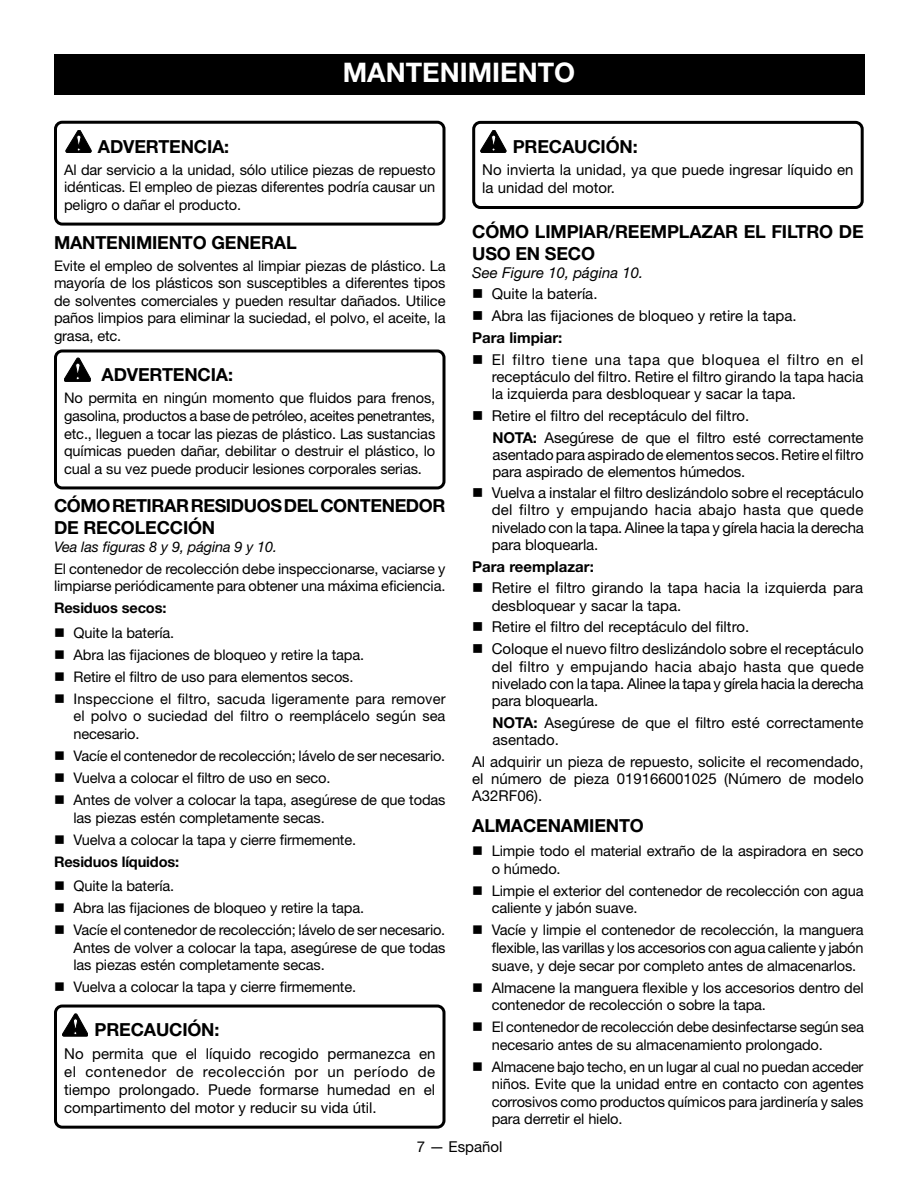
<style>
.page{position:relative;width:918px;height:1188px;background:#fff}
.page>*{position:absolute;margin:0;border:0;box-sizing:border-box;transform-origin:0 0}
.HEADING{font:700 27px "Helvetica Neue LT Std";color:#fff}
.Heading_2{font:700 18px/21.6px "Helvetica Neue LT Std";letter-spacing:-.01em;color:#000}
.Body_text{font:700 18px/21.6px "Helvetica Neue LT Std";letter-spacing:-.02em;color:#000}
.Warning{font:700 18px "Helvetica Neue LT Std";letter-spacing:-.01em;color:#000}
.Heading_1{font:700 18px "Helvetica Neue LT Std";letter-spacing:-.01em;color:#000}
.Warning_text{font:15px/17.2px "Helvetica Neue LT Std";color:#000;text-align:justify}
.Body_text-2{font:15px/17.2px "Helvetica Neue LT Std";color:#000;text-align:justify}
.Body_text-3{font:700 15px "Helvetica Neue LT Std";color:#000}
.See_figure{font:italic 15px "Helvetica Neue LT Std";color:#000}
.Warning_text-2{font:14.7px/17.5px "Helvetica Neue LT Std";letter-spacing:-.01em;color:#000;text-align:justify}
.Body_text-4{font:14.7px/17.5px "Helvetica Neue LT Std";letter-spacing:-.01em;color:#000;text-align:justify}
.Body_text-5{font:700 14.7px "Helvetica Neue LT Std";letter-spacing:-.01em;color:#000}
.See_figure-2{font:italic 14.7px "Helvetica Neue LT Std";letter-spacing:-.01em;color:#000}
.s1{font-weight:700}
</style>
<div class="page">
<div style="left:54px;top:54px;width:810px;height:40px;background:#000"></div>
<div style="left:54px;top:121px;width:392px;height:105px;border:3px solid #000;border-radius:7px"></div>
<div style="left:54px;top:350px;width:392px;height:139px;border:3px solid #000;border-radius:7px"></div>
<div style="left:54px;top:1005px;width:392px;height:124px;border:3px solid #000;border-radius:7px"></div>
<svg style="left:66px;top:130px;width:25px;height:23px"></svg>
<svg style="left:64px;top:358px;width:27px;height:23px"></svg>
<svg style="left:62px;top:1014px;width:26px;height:22px"></svg>
<div style="left:472px;top:121px;width:392px;height:88px;border:3px solid #000;border-radius:7px"></div>
<svg style="left:481px;top:130px;width:25px;height:23px"></svg>
<p class="HEADING" style="left:343px;top:56px;width:234px">MANTENIMIENTO</p>
<p class="Body_text" style="left:98px;top:135px;width:133px">ADVERTENCIA:</p>
<p class="Warning_text-2" style="left:64px;top:160px;width:373px">Al dar servicio a la unidad, sólo utilice piezas de repuesto idénticas. El empleo de piezas diferentes podría causar un peligro o dañar el producto.</p>
<p class="Heading_2" style="left:54px;top:231px;width:244px">MANTENIMIENTO GENERAL</p>
<p class="Body_text-4" style="left:54px;top:256px;width:393px">Evite el empleo de solventes al limpiar piezas de plástico. La mayoría de los plásticos son susceptibles a diferentes tipos de solventes comerciales y pueden resultar dañados. Utilice paños limpios para eliminar la suciedad, el polvo, el aceite, la grasa, etc.</p>
<p class="Warning" style="left:102px;top:364px;width:133px">ADVERTENCIA:</p>
<p class="Warning_text-2" style="left:64px;top:389px;width:373px">No permita en ningún momento que fluidos para frenos, gasolina, productos a base de petróleo, aceites penetrantes, etc., lleguen a tocar las piezas de plástico. Las sustancias químicas pueden dañar, debilitar o destruir el plástico, lo cual a su vez puede producir lesiones corporales serias.</p>
<p class="Body_text" style="left:54px;top:495px;width:393px">CÓMO RETIRAR RESIDUOS DEL CONTENEDOR<br>DE RECOLECCIÓN</p>
<p class="See_figure-2" style="left:54px;top:537px;width:225px">Vea las figuras 8 y 9, página 9 y 10.</p>
<p class="Body_text-4" style="left:54px;top:559px;width:393px">El contenedor de recolección debe inspeccionarse, vaciarse y limpiarse periódicamente para obtener una máxima eficiencia.</p>
<p class="Body_text-5" style="left:54px;top:599px;width:114px">Residuos secos:</p>
<p class="Warning_text-2" style="left:73px;top:623px;width:102px">Quite la batería.</p>
<p class="Warning_text-2" style="left:73px;top:645px;width:292px">Abra las fijaciones de bloqueo y retire la tapa.</p>
<p class="Warning_text-2" style="left:73px;top:667px;width:282px">Retire el filtro de uso para elementos secos.</p>
<p class="Warning_text-2" style="left:73px;top:689px;width:374px">Inspeccione el filtro, sacuda ligeramente para remover el polvo o suciedad del filtro o reemplácelo según sea necesario.</p>
<p class="Warning_text-2" style="left:73px;top:747px;width:373px">Vacíe el contenedor de recolección; lávelo de ser necesario.</p>
<p class="Warning_text-2" style="left:73px;top:769px;width:259px">Vuelva a colocar el filtro de uso en seco.</p>
<p class="Warning_text-2" style="left:73px;top:791px;width:374px">Antes de volver a colocar la tapa, asegúrese de que todas las piezas estén completamente secas.</p>
<p class="Warning_text-2" style="left:73px;top:830px;width:284px">Vuelva a colocar la tapa y cierre firmemente.</p>
<p class="Body_text-5" style="left:54px;top:852px;width:127px">Residuos líquidos:</p>
<p class="Warning_text-2" style="left:73px;top:877px;width:102px">Quite la batería.</p>
<p class="Warning_text-2" style="left:73px;top:899px;width:292px">Abra las fijaciones de bloqueo y retire la tapa.</p>
<p class="Warning_text-2" style="left:73px;top:921px;width:374px">Vacíe el contenedor de recolección; lávelo de ser necesario.<br>Antes de volver a colocar la tapa, asegúrese de que todas las piezas estén completamente secas.</p>
<p class="Warning_text-2" style="left:73px;top:978px;width:284px">Vuelva a colocar la tapa y cierre firmemente.</p>
<p class="Warning" style="left:95px;top:1019px;width:126px">PRECAUCIÓN:</p>
<p class="Warning_text" style="left:64px;top:1044px;width:373px;line-height:18px">No permita que el líquido recogido permanezca en el contenedor de recolección por un período de tiempo prolongado. Puede formarse humedad en el compartimento del motor y reducir su vida útil.</p>
<p class="Warning" style="left:513px;top:135px;width:126px">PRECAUCIÓN:</p>
<p class="Warning_text" style="left:482px;top:160px;width:373px;line-height:18px">No invierta la unidad, ya que puede ingresar líquido en la unidad del motor.</p>
<p class="Heading_2" style="left:472px;top:220px;width:393px">CÓMO LIMPIAR/REEMPLAZAR EL FILTRO DE<br>USO EN SECO</p>
<p class="See_figure" style="left:472px;top:263px;width:172px">See Figure 10, página 10.</p>
<p class="Warning_text" style="left:492px;top:285px;width:107px">Quite la batería.</p>
<p class="Warning_text" style="left:492px;top:307px;width:307px">Abra las fijaciones de bloqueo y retire la tapa.</p>
<p class="Body_text-3" style="left:472px;top:328px;width:92px">Para limpiar:</p>
<p class="Warning_text" style="left:492px;top:350px;width:373px">El filtro tiene una tapa que bloquea el filtro en el receptáculo del filtro. Retire el filtro girando la tapa hacia la izquierda para desbloquear y sacar la tapa.</p>
<p class="Warning_text" style="left:492px;top:407px;width:259px">Retire el filtro del receptáculo del filtro.</p>
<p class="Body_text-2" style="left:492px;top:429px;width:373px"><span class="s1">NOTA:</span> Asegúrese de que el filtro esté correctamente asentado para aspirado de elementos secos. Retire el filtro para aspirado de elementos húmedos.</p>
<p class="Warning_text" style="left:492px;top:484px;width:374px">Vuelva a instalar el filtro deslizándolo sobre el receptáculo del filtro y empujando hacia abajo hasta que quede nivelado con la tapa. Alinee la tapa y gírela hacia la derecha para bloquearla.</p>
<p class="Body_text-3" style="left:472px;top:557px;width:123px">Para reemplazar:</p>
<p class="Warning_text" style="left:492px;top:579px;width:373px">Retire el filtro girando la tapa hacia la izquierda para desbloquear y sacar la tapa.</p>
<p class="Warning_text" style="left:492px;top:618px;width:259px">Retire el filtro del receptáculo del filtro.</p>
<p class="Warning_text" style="left:492px;top:640px;width:374px">Coloque el nuevo filtro deslizándolo sobre el receptáculo del filtro y empujando hacia abajo hasta que quede nivelado con la tapa. Alinee la tapa y gírela hacia la derecha para bloquearla.</p>
<p class="Body_text-2" style="left:492px;top:714px;width:373px"><span class="s1">NOTA:</span> Asegúrese de que el filtro esté correctamente asentado.</p>
<p class="Body_text-2" style="left:472px;top:753px;width:393px">Al adquirir un pieza de repuesto, solicite el recomendado, el número de pieza 019166001025 (Número de modelo A32RF06).</p>
<p class="Heading_1" style="left:472px;top:814px;width:173px">ALMACENAMIENTO</p>
<p class="Warning_text-2" style="left:492px;top:842px;width:374px">Limpie todo el material extraño de la aspiradora en seco o húmedo.</p>
<p class="Warning_text-2" style="left:492px;top:882px;width:374px">Limpie el exterior del contenedor de recolección con agua caliente y jabón suave.</p>
<p class="Warning_text-2" style="left:492px;top:921px;width:373px">Vacíe y limpie el contenedor de recolección, la manguera flexible, las varillas y los accesorios con agua caliente y jabón suave, y deje secar por completo antes de almacenarlos.</p>
<p class="Warning_text-2" style="left:492px;top:978px;width:373px">Almacene la manguera flexible y los accesorios dentro del contenedor de recolección o sobre la tapa.</p>
<p class="Warning_text-2" style="left:492px;top:1018px;width:374px">El contenedor de recolección debe desinfectarse según sea necesario antes de su almacenamiento prolongado.</p>
<p class="Warning_text-2" style="left:492px;top:1057px;width:374px">Almacene bajo techo, en un lugar al cual no puedan acceder niños. Evite que la unidad entre en contacto con agentes corrosivos como productos químicos para jardinería y sales para derretir el hielo.</p>
<p class="Warning_text" style="left:417px;top:1138px;width:87px">7 — Español</p>
</div>
